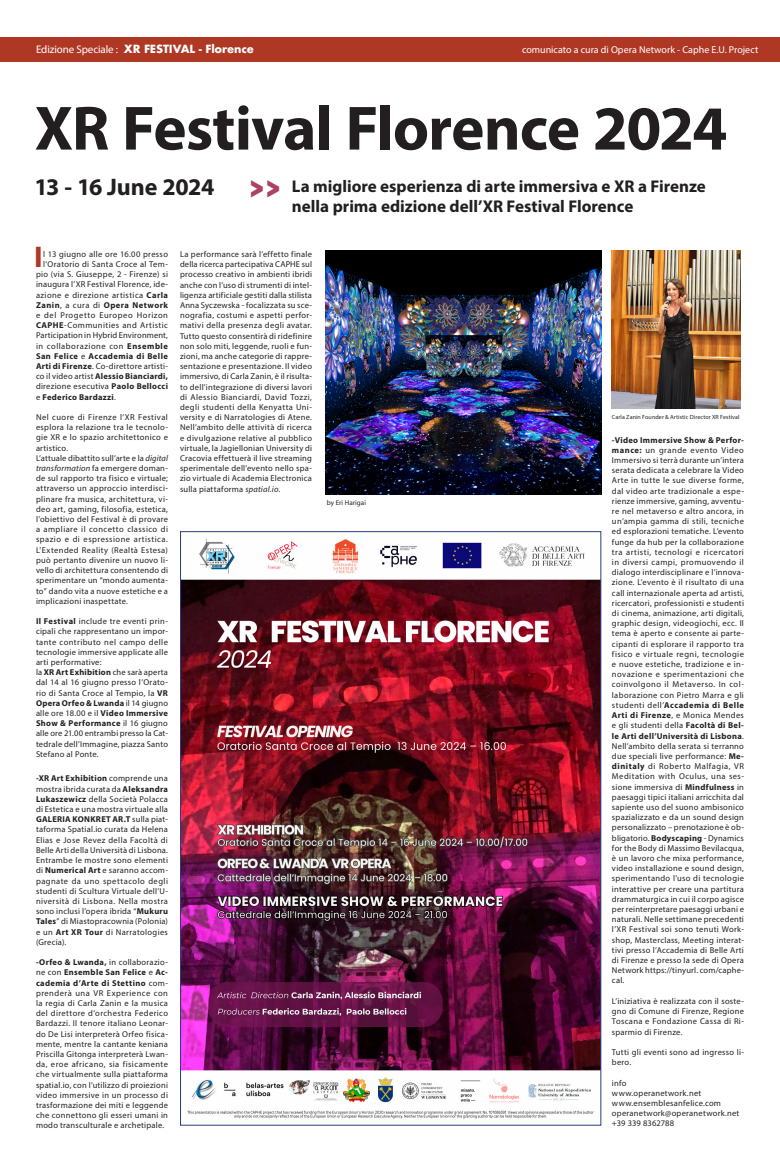
<style>
.page{position:relative;width:780px;height:1163px;background:#fff}
.page>*{position:absolute;margin:0;border:0;box-sizing:border-box;transform-origin:0 0}
.TESTO{font:700 63px "Myriad Pro";letter-spacing:-.015em;color:#231f20}
.TESTO-2{font:700 30px "Myriad Pro";color:#af3825}
.TESTO-3{font:700 24px "Myriad Pro";letter-spacing:-.015em;color:#231f20}
.t1{font:700 24px "Futura";color:#ad4364}
.t2{font:700 17px "Myriad Pro";color:#231f20}
.t3{font:700 11px "Futura";letter-spacing:-.01em;color:#fff}
.t4{font:10px "Myriad Pro";color:#fff}
.TESTO-4{font:8.5px/10.2px "Myriad Pro";letter-spacing:.03em;color:#231f20;text-align:justify}
.TESTO-5{font:700 8.5px "Myriad Pro";letter-spacing:.045em;color:#231f20}
.TESTO-6{font:700 8.5px "Myriad Pro";letter-spacing:.025em;color:#231f20}
.TESTO-7{font:8.5px "Myriad Pro";letter-spacing:.05em;color:#231f20}
.TESTO-8{font:8.5px "Myriad Pro";letter-spacing:.06em;color:#231f20}
.TESTO-9{font:8.5px "Myriad Pro";letter-spacing:.065em;color:#231f20}
.TESTO-10{font:8.5px "Myriad Pro";letter-spacing:.005em;color:#231f20}
.TESTO-11{font:7px "Myriad Pro";letter-spacing:.01em;color:#231f20}
.TESTO-12{font:6px "Myriad Pro";letter-spacing:.015em;color:#231f20}
.s1{font-family:"Myriad Pro";font-weight:400}
.s2{font-weight:700}
.s3{font-weight:400}
.s4{font-style:italic}
</style>
<div class="page">
<div style="left:0;top:36px;width:780px;height:25px;background:#af3825"></div>
<img style="left:182px;top:538px;width:417px;height:581px">
<img style="left:612px;top:250px;width:128px;height:158px">
<img style="left:325px;top:250px;width:276px;height:244px">
<p class="t3" style="left:36px;top:41px;width:219px"><span class="s1">Edizione Speciale :</span> XR FESTIVAL - Florence</p>
<p class="t4" style="left:522px;top:43px;width:238px">comunicato a cura di Opera Network - Caphe E.U. Project</p>
<p class="TESTO" style="left:35px;top:87px;width:694px">XR Festival Florence 2024</p>
<p class="t2" style="left:292px;top:175px;width:415px">La migliore esperienza di arte immersiva e XR a Firenze</p>
<p class="t2" style="left:292px;top:195px;width:343px">nella prima edizione dell’XR Festival Florence</p>
<p class="TESTO-3" style="left:35px;top:172px;width:181px">13 - 16 June 2024</p>
<p class="t1" style="left:249px;top:171px;width:34px">&gt;&gt;</p>
<p class="TESTO-2" style="left:34px;top:237px;width:10px">I</p>
<p class="TESTO-4" style="left:43px;top:248px;width:126px">l 13 giugno alle ore 16.00 presso</p>
<p class="TESTO-4" style="left:43px;top:259px;width:126px">l’Oratorio di Santa Croce al Tem-</p>
<p class="TESTO-4" style="left:36px;top:269px;width:133px">pio (via S. Giuseppe, 2 - Firenze) si</p>
<p class="TESTO-4" style="left:36px;top:279px;width:133px">inaugura l’XR Festival Florence, ide-</p>
<p class="TESTO-7" style="left:36px;top:289px;width:133px">azione e direzione artistica <span class="s2">Carla</span></p>
<p class="TESTO-5" style="left:36px;top:299px;width:133px">Zanin<span class="s3">, a cura di</span> Opera Network</p>
<p class="TESTO-9" style="left:36px;top:310px;width:133px">e del Progetto Europeo Horizon</p>
<p class="TESTO-4" style="left:36px;top:320px;width:133px"><span class="s2">CAPHE</span>-Communities and Artistic</p>
<p class="TESTO-4" style="left:36px;top:330px;width:133px">Participation in Hybrid Environment,</p>
<p class="TESTO-8" style="left:36px;top:340px;width:133px">in collaborazione con <span class="s2">Ensemble</span></p>
<p class="TESTO-5" style="left:36px;top:350px;width:133px">San Felice <span class="s3">e</span> Accademia di Belle</p>
<p class="TESTO-4" style="left:36px;top:361px;width:133px"><span class="s2">Arti di Firenze</span>. Co-direttore artisti-</p>
<p class="TESTO-6" style="left:36px;top:371px;width:133px"><span class="s3">co il video artist</span> Alessio Bianciardi,</p>
<p class="TESTO-4" style="left:36px;top:381px;width:133px">direzione esecutiva <span class="s2">Paolo Bellocci</span></p>
<p class="TESTO-5" style="left:36px;top:391px;width:81px"><span class="s3">e</span> Federico Bardazzi<span class="s3">.</span></p>
<p class="TESTO-4" style="left:36px;top:412px;width:133px">Nel cuore di Firenze l’XR Festival esplora la relazione tra le tecnolo&shy;gie XR e lo spazio architettonico e artistico.</p>
<p class="TESTO-4" style="left:36px;top:452px;width:133px">L’attuale dibattito sull’arte e la <span class="s4">digital transformation</span> fa emergere doman&shy;de sul rapporto tra fisico e virtuale; attraverso un approccio interdisci&shy;plinare fra musica, architettura, vi&shy;deo art, gaming, filosofia, estetica, l’obiettivo del Festival è di provare a ampliare il concetto classico di spazio e di espressione artistica.<br>L’Extended Reality (Realtà Estesa) può pertanto divenire un nuovo li&shy;vello di architettura consentendo di sperimentare un “mondo aumenta&shy;to” dando vita a nuove estetiche e a implicazioni inaspettate.</p>
<p class="TESTO-4" style="left:36px;top:616px;width:133px"><span class="s2">Il Festival</span> include tre eventi prin&shy;cipali che rappresentano un impor&shy;tante contributo nel campo delle tecnologie immersive applicate alle arti performative:</p>
<p class="TESTO-4" style="left:36px;top:667px;width:133px">la <span class="s2">XR Art Exhibition</span> che sarà aperta dal 14 al 16 giugno presso l’Orato&shy;rio di Santa Croce al Tempio, la <span class="s2">VR Opera Orfeo &amp; Lwanda</span> il 14 giugno alle ore 18.00 e il <span class="s2">Video Immersive Show &amp; Performance</span> il 16 giugno alle ore 21.00 entrambi presso la Cat&shy;tedrale dell’Immagine, piazza Santo Stefano al Ponte.</p>
<p class="TESTO-4" style="left:36px;top:773px;width:133px"><span class="s2">-XR Art Exhibition</span> comprende una mostra ibrida curata da <span class="s2">Aleksandra Lukaszewicz</span> della Società Polacca di Estetica e una mostra virtuale alla <span class="s2">GALERIA KONKRET AR.T</span> sulla piat&shy;taforma Spatial.io curata da Helena Elias e Jose Revez della Facoltà di Belle Arti della Università di Lisbona.<br>Entrambe le mostre sono elementi di <span class="s2">Numerical Art</span> e saranno accom&shy;pagnate da uno spettacolo degli studenti di Scultura Virtuale dell’U&shy;niversità di Lisbona. Nella mostra sono inclusi l’opera ibrida “<span class="s2">Mukuru Tales</span>” di Miastopracownia (Polonia) e un <span class="s2">Art XR Tour</span> di Narratologies (Grecia).</p>
<p class="TESTO-4" style="left:36px;top:956px;width:133px"><span class="s2">-Orfeo &amp; Lwanda,</span> in collaborazio&shy;ne con <span class="s2">Ensemble San Felice</span> e <span class="s2">Ac&shy;cademia d’Arte di Stettino</span> com&shy;prenderà una VR Experience con la regia di Carla Zanin e la musica del direttore d’orchestra Federico Bardazzi. Il tenore italiano Leonar&shy;do De Lisi interpreterà Orfeo fisica&shy;mente, mentre la cantante keniana Priscilla Gitonga interpreterà Lwan&shy;da, eroe africano, sia fisicamente che virtualmente sulla piattaforma spatial.io, con l’utilizzo di proiezioni video immersive in un processo di trasformazione dei miti e leggende che connettono gli esseri umani in modo transculturale e archetipale.</p>
<p class="TESTO-4" style="left:180px;top:249px;width:133px">La performance sarà l’effetto finale della ricerca partecipativa CAPHE sul processo creativo in ambienti ibridi anche con l’uso di strumenti di intel&shy;ligenza artificiale gestiti dalla stilista Anna Syczewska - focalizzata su sce&shy;nografia, costumi e aspetti perfor&shy;mativi della presenza degli avatar.<br>Tutto questo consentirà di ridefinire non solo miti, leggende, ruoli e fun&shy;zioni, ma anche categorie di rappre&shy;sentazione e presentazione. Il video immersivo, di Carla Zanin, è il risulta&shy;to dell’integrazione di diversi lavori di Alessio Bianciardi, David Tozzi, degli studenti della Kenyatta Uni&shy;versity e di Narratologies di Atene.<br>Nell’ambito delle attività di ricerca e divulgazione relative al pubblico virtuale, la Jagiellonian University di Cracovia effettuerà il live streaming sperimentale dell’evento nello spa&shy;zio virtuale di Academia Electronica sulla piattaforma <span class="s4">spatial.io.</span></p>
<p class="TESTO-11" style="left:327px;top:498px;width:41px">by Eri Harigai</p>
<p class="TESTO-12" style="left:612px;top:413px;width:129px">Carla Zanin Founder &amp; Artistic Director XR Festival</p>
<p class="TESTO-4" style="left:612px;top:434px;width:133px"><span class="s2">-Video Immersive Show &amp; Perfor&shy;mance:</span> un grande evento Video Immersivo si terrà durante un’intera serata dedicata a celebrare la Video Arte in tutte le sue diverse forme, dal video arte tradizionale a espe&shy;rienze immersive, gaming, avventu&shy;re nel metaverso e altro ancora, in un’ampia gamma di stili, tecniche ed esplorazioni tematiche. L’evento funge da hub per la collaborazione tra artisti, tecnologi e ricercatori in diversi campi, promuovendo il dialogo interdisciplinare e l’innova&shy;zione. L’evento è il risultato di una call internazionale aperta ad artisti, ricercatori, professionisti e studenti di cinema, animazione, arti digitali, graphic design, videogiochi, ecc. Il tema è aperto e consente ai parte&shy;cipanti di esplorare il rapporto tra fisico e virtuale regni, tecnologie e nuove estetiche, tradizione e in&shy;novazione e sperimentazioni che coinvolgono il Metaverso. In col&shy;laborazione con Pietro Marra e gli studenti dell’<span class="s2">Accademia di Belle Arti di Firenze</span>, e Monica Mendes e gli studenti della <span class="s2">Facoltà di Bel&shy;le Arti dell’Università di Lisbona</span>.<br>Nell’ambito della serata si terranno due speciali live performance: <span class="s2">Me&shy;dinitaly</span> di Roberto Malfagia, VR Meditation with Oculus, una ses&shy;sione immersiva di <span class="s2">Mindfulness</span> in paesaggi tipici italiani arricchita dal sapiente uso del suono ambisonico spazializzato e da un sound design personalizzato – prenotazione è ob&shy;bligatorio. <span class="s2">Bodyscaping</span> - Dynamics for the Body di Massimo Bevilacqua, è un lavoro che mixa performance, video installazione e sound design, sperimentando l’uso di tecnologie interattive per creare una partitura drammaturgica in cui il corpo agisce per reinterpretare paesaggi urbani e naturali. Nelle settimane precedenti l’XR Festival soi sono tenuti Work&shy;shop, Masterclass, Meeting interat&shy;tivi presso l’Accademia di Belle Arti di Firenze e presso la sede di Opera Network https://tinyurl. com/caphe&shy;cal.</p>
<p class="TESTO-4" style="left:612px;top:995px;width:133px">L’iniziativa è realizzata con il soste&shy;gno di Comune di Firenze, Regione Toscana e Fondazione Cassa di Ri&shy;sparmio di Firenze.</p>
<p class="TESTO-4" style="left:612px;top:1046px;width:133px">Tutti gli eventi sono ad ingresso li&shy;bero.</p>
<p class="TESTO-4" style="left:612px;top:1077px;width:16px">info</p>
<p class="TESTO-4" style="left:612px;top:1087px;width:91px">www.operanetwork.net</p>
<p class="TESTO-4" style="left:612px;top:1097px;width:111px">www.ensemblesanfelice.com</p>
<p class="TESTO-4" style="left:612px;top:1107px;width:129px">operanetwork@operanetwork.net</p>
<p class="TESTO-10" style="left:612px;top:1118px;width:64px">+39 339 8362788</p>
</div>
